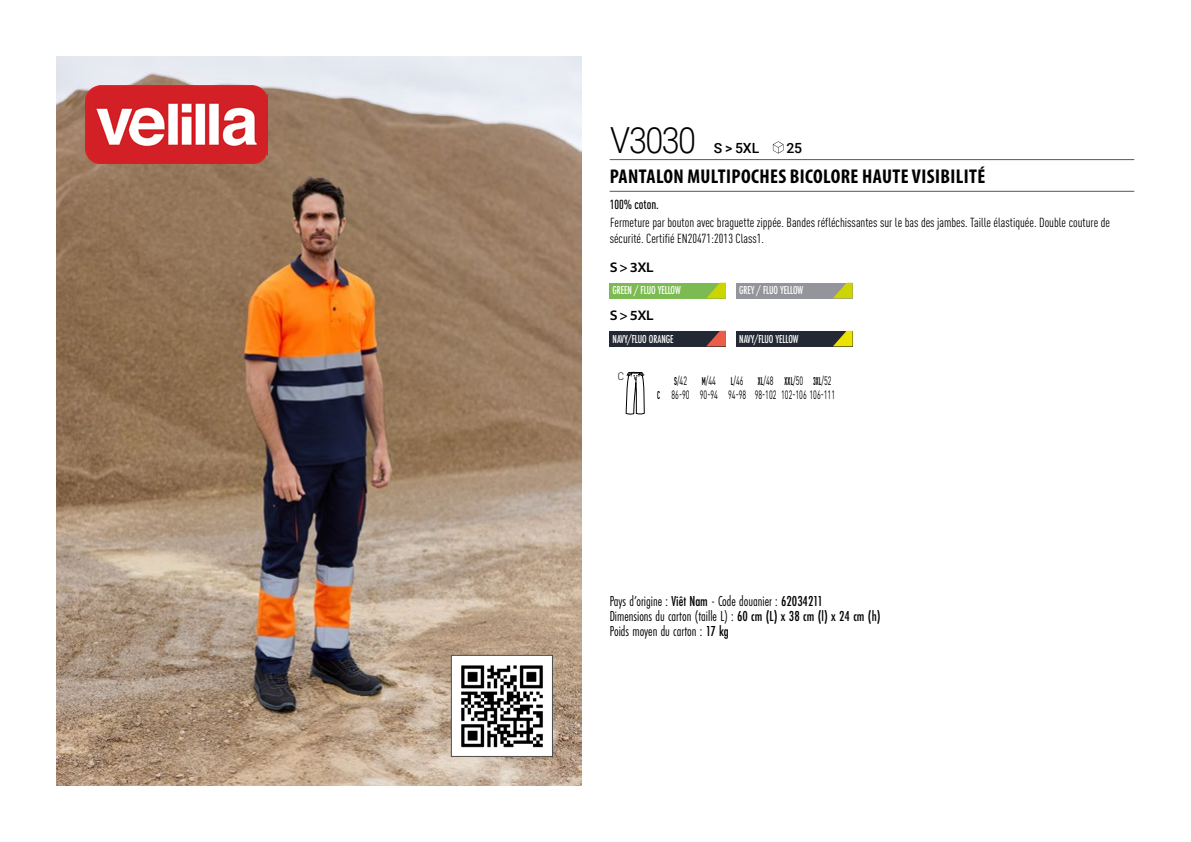
<style>
.page{position:relative;width:1191px;height:842px;background:#fff}
.page>*{position:absolute;margin:0;border:0;box-sizing:border-box;transform-origin:0 0}
.t1{font:300 36px "Roboto";letter-spacing:-.05em;color:#000;scale:.9 1}
.t2{font:700 condensed 20px "Myriad Pro";letter-spacing:.02em;color:#000}
.t3{font:15px "Futura PT Cond";color:#000;scale:.95 1}
.t4{font:14px "Myriad Variable Concept";letter-spacing:-.04em;color:#000}
.t5{font:500 14px "Roboto";color:#000}
.t6{font:condensed 13px/16px "DIN Pro";color:#000}
.grammage_2020{font:500 condensed 13px "DIN Pro";color:#000;scale:.95 1}
._88_tailles_tab_maigre_2016{font:12px/13.6px "DIN Pro";color:#000;text-align:right;scale:.6 1}
.Coloris_nuancier_blanc{font:500 12px "Futura PT Cond";letter-spacing:-.01em;color:#fff;scale:.9 1}
.t7{font:300 10.8px "DIN";color:#000}
.s1{font-weight:700;font-stretch:condensed;font-size:11.2px}
.s2{font-weight:500}
</style>
<div class="page">
<img style="left:57px;top:57px;width:524px;height:728px">
<img style="left:85px;top:85px;width:183px;height:79px">
<div style="left:609px;top:283px;width:117px;height:15px;background:#7bbb51"></div>
<svg style="left:707px;top:283px;width:19px;height:15px"></svg>
<div style="left:736px;top:283px;width:116px;height:15px;background:#94949b"></div>
<svg style="left:833px;top:283px;width:19px;height:15px"></svg>
<div style="left:609px;top:331px;width:117px;height:15px;background:#232834"></div>
<svg style="left:706px;top:331px;width:20px;height:15px"></svg>
<div style="left:736px;top:331px;width:116px;height:15px;background:#232834"></div>
<svg style="left:833px;top:331px;width:19px;height:15px"></svg>
<svg style="left:626px;top:372px;width:18px;height:43px"></svg>
<hr style="left:609px;top:159px;width:525px;height:1px;background:#575756">
<hr style="left:609px;top:191px;width:525px;height:1px;background:#575756">
<svg style="left:773px;top:141px;width:10px;height:13px"></svg>
<img style="left:453px;top:657px;width:98px;height:98px">
<div style="left:451px;top:655px;width:102px;height:102px;border:1px solid #4a4a49"></div>
<p class="t1" style="left:610px;top:115px;width:97px">V3030</p>
<p class="t5" style="left:714px;top:138px;width:47px">S &gt; 5XL</p>
<p class="t5" style="left:786px;top:138px;width:17px">25</p>
<p class="t2" style="left:610px;top:163px;width:377px">PANTALON MULTIPOCHES BICOLORE HAUTE VISIBILITÉ</p>
<p class="grammage_2020" style="left:609px;top:194px;width:53px">100% coton.</p>
<p class="t6" style="left:609px;top:213px;width:502px">Fermeture par bouton avec braguette zippée. Bandes réfléchissantes sur le bas des jambes. Taille élastiquée. Double couture de sécurité. Certifié EN20471:2013 Class1.</p>
<p class="t4" style="left:609px;top:259px;width:46px">S &gt; 3XL</p>
<p class="Coloris_nuancier_blanc" style="left:612px;top:283px;width:77px">GREEN / FLUO YELLOW</p>
<p class="Coloris_nuancier_blanc" style="left:739px;top:283px;width:73px">GREY / FLUO YELLOW</p>
<p class="t4" style="left:609px;top:307px;width:46px">S &gt; 5XL</p>
<p class="Coloris_nuancier_blanc" style="left:612px;top:331px;width:69px">NAVY/FLUO ORANGE</p>
<p class="Coloris_nuancier_blanc" style="left:739px;top:331px;width:67px">NAVY/FLUO YELLOW</p>
<p class="t7" style="left:617px;top:369px;width:8px">C</p>
<p class="_88_tailles_tab_maigre_2016" style="left:657px;top:373px;width:298px"><span class="s1">S</span>/42 <span class="s1">M</span>/44 <span class="s1">L</span>/46 <span class="s1">XL</span>/48 <span class="s1">XXL</span>/50 <span class="s1">3XL</span>/52<br><span class="s1">C</span> 86-90 90-94 94-98 98-102 102-106 106-111</p>
<p class="t3" style="left:609px;top:592px;width:226px">Pays d’origine : <span class="s2">Viêt Nam</span> - Code douanier : <span class="s2">62034211</span></p>
<p class="t3" style="left:609px;top:607px;width:287px">Dimensions du carton (taille L) : <span class="s2">60 cm (L) x 38 cm (l) x 24 cm (h)</span></p>
<p class="t3" style="left:609px;top:622px;width:127px">Poids moyen du carton : <span class="s2">17 kg</span></p>
</div>
